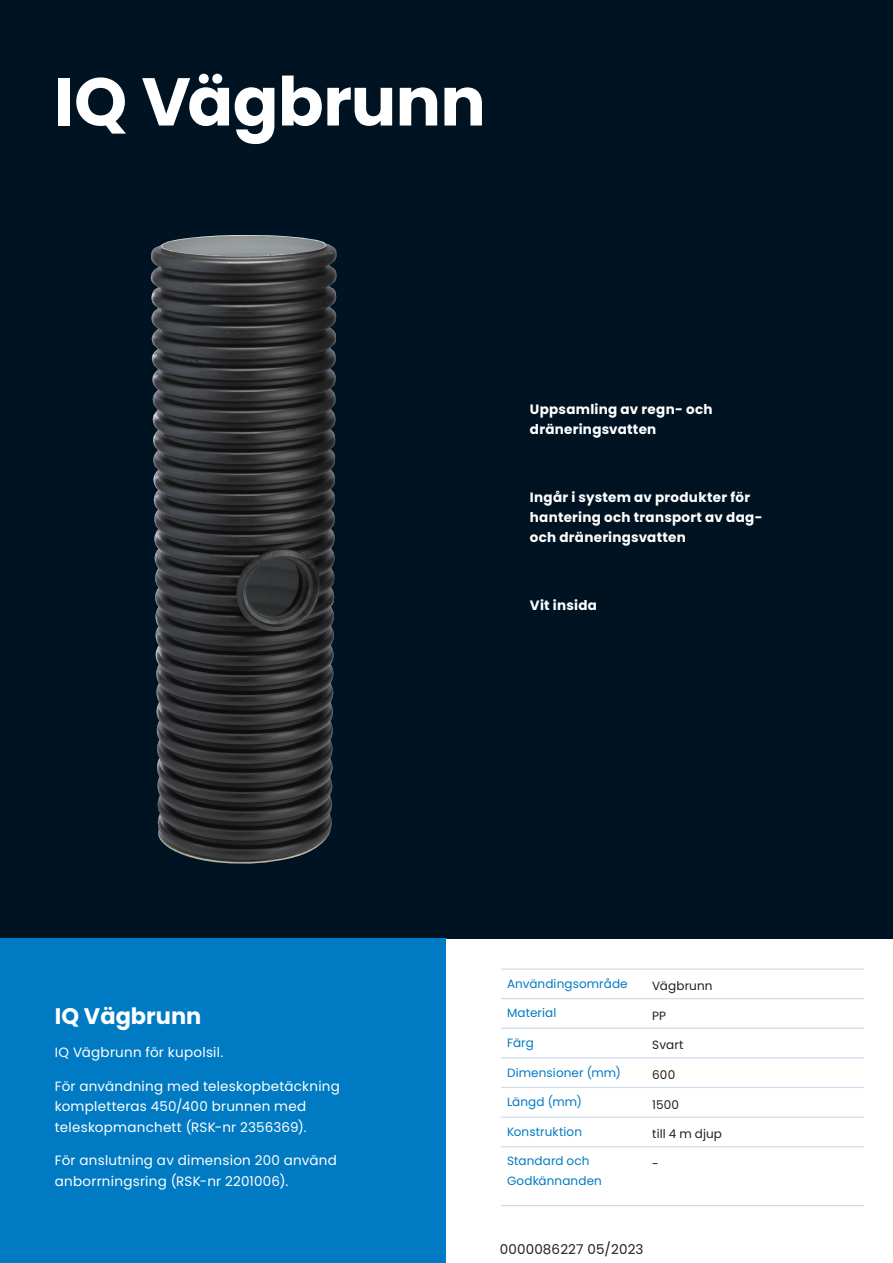
<style>
.page{position:relative;width:893px;height:1263px;background:#001322}
.page>*{position:absolute;margin:0;border:0;box-sizing:border-box;transform-origin:0 0}
.t1{font:700 67.5px "Poppins";letter-spacing:-.01em;color:#fff}
.t2{font:700 22.5px "Poppins";color:#fff}
.t3{font:13.5px/20.2px "Poppins";letter-spacing:.02em;color:#fff}
.t4{font:700 13.5px/20.2px "Poppins";letter-spacing:.02em;color:#fff}
.t5{font:13.5px "Poppins";letter-spacing:.01em;color:#231f20}
.t6{font:12px/19.5px "Poppins";letter-spacing:.01em;color:#007ac2}
.t7{font:12px "Poppins";letter-spacing:.01em;color:#231f20}
</style>
<div class="page">
<div style="left:0;top:938px;width:446px;height:325px;background:#007ac2"></div>
<div style="left:446px;top:940px;width:447px;height:323px;background:#fff"></div>
<img style="left:150px;top:239px;width:187px;height:625px">
<hr style="left:501px;top:968px;width:147px;height:2px;background:#cad9eb">
<hr style="left:648px;top:968px;width:216px;height:2px;background:#cad9eb">
<hr style="left:501px;top:998px;width:147px;height:1px;background:#cad9eb">
<hr style="left:648px;top:998px;width:216px;height:1px;background:#cad9eb">
<hr style="left:501px;top:1028px;width:147px;height:1px;background:#cad9eb">
<hr style="left:648px;top:1028px;width:216px;height:1px;background:#cad9eb">
<hr style="left:501px;top:1057px;width:147px;height:1px;background:#cad9eb">
<hr style="left:648px;top:1057px;width:216px;height:1px;background:#cad9eb">
<hr style="left:501px;top:1087px;width:147px;height:1px;background:#cad9eb">
<hr style="left:648px;top:1087px;width:216px;height:1px;background:#cad9eb">
<hr style="left:501px;top:1116px;width:147px;height:2px;background:#cad9eb">
<hr style="left:648px;top:1116px;width:216px;height:2px;background:#cad9eb">
<hr style="left:501px;top:1146px;width:147px;height:1px;background:#cad9eb">
<hr style="left:648px;top:1146px;width:216px;height:1px;background:#cad9eb">
<hr style="left:501px;top:1205px;width:147px;height:1px;background:#cad9eb">
<hr style="left:648px;top:1205px;width:216px;height:1px;background:#cad9eb">
<h1 class="t1" style="left:54px;top:63px;width:433px">IQ Vägbrunn</h1>
<p class="t4" style="left:530px;top:399px;width:184px">Uppsamling av regn- och dräneringsvatten</p>
<p class="t4" style="left:530px;top:487px;width:234px">Ingår i system av produkter för hantering och transport av dag&shy;och dräneringsvatten</p>
<p class="t4" style="left:530px;top:595px;width:69px">Vit insida</p>
<h2 class="t2" style="left:55px;top:1002px;width:148px">IQ Vägbrunn</h2>
<p class="t3" style="left:55px;top:1042px;width:170px">IQ Vägbrunn för kupolsil.</p>
<p class="t3" style="left:55px;top:1076px;width:287px">För användning med teleskopbetäckning kompletteras 450/400 brunnen med teleskopmanchett (RSK-nr 2356369).</p>
<p class="t3" style="left:55px;top:1150px;width:283px">För anslutning av dimension 200 använd anborrningsring (RSK-nr 2201006).</p>
<p class="t6" style="left:507px;top:974px;width:122px">Användingsområde</p>
<p class="t7" style="left:652px;top:979px;width:62px">Vägbrunn</p>
<p class="t6" style="left:507px;top:1003px;width:51px">Material</p>
<p class="t7" style="left:652px;top:1009px;width:15px">PP</p>
<p class="t6" style="left:507px;top:1033px;width:28px">Färg</p>
<p class="t7" style="left:652px;top:1038px;width:33px">Svart</p>
<p class="t6" style="left:507px;top:1062px;width:115px">Dimensioner (mm)</p>
<p class="t7" style="left:652px;top:1068px;width:24px">600</p>
<p class="t6" style="left:507px;top:1092px;width:76px">Längd (mm)</p>
<p class="t7" style="left:652px;top:1097px;width:28px">1500</p>
<p class="t6" style="left:507px;top:1122px;width:76px">Konstruktion</p>
<p class="t7" style="left:652px;top:1127px;width:71px">till 4 m djup</p>
<p class="t6" style="left:507px;top:1151px;width:96px">Standard och<br>Godkännanden</p>
<p class="t7" style="left:652px;top:1157px;width:8px">-</p>
<p class="t5" style="left:500px;top:1241px;width:145px">0000086227 05/2023</p>
</div>
